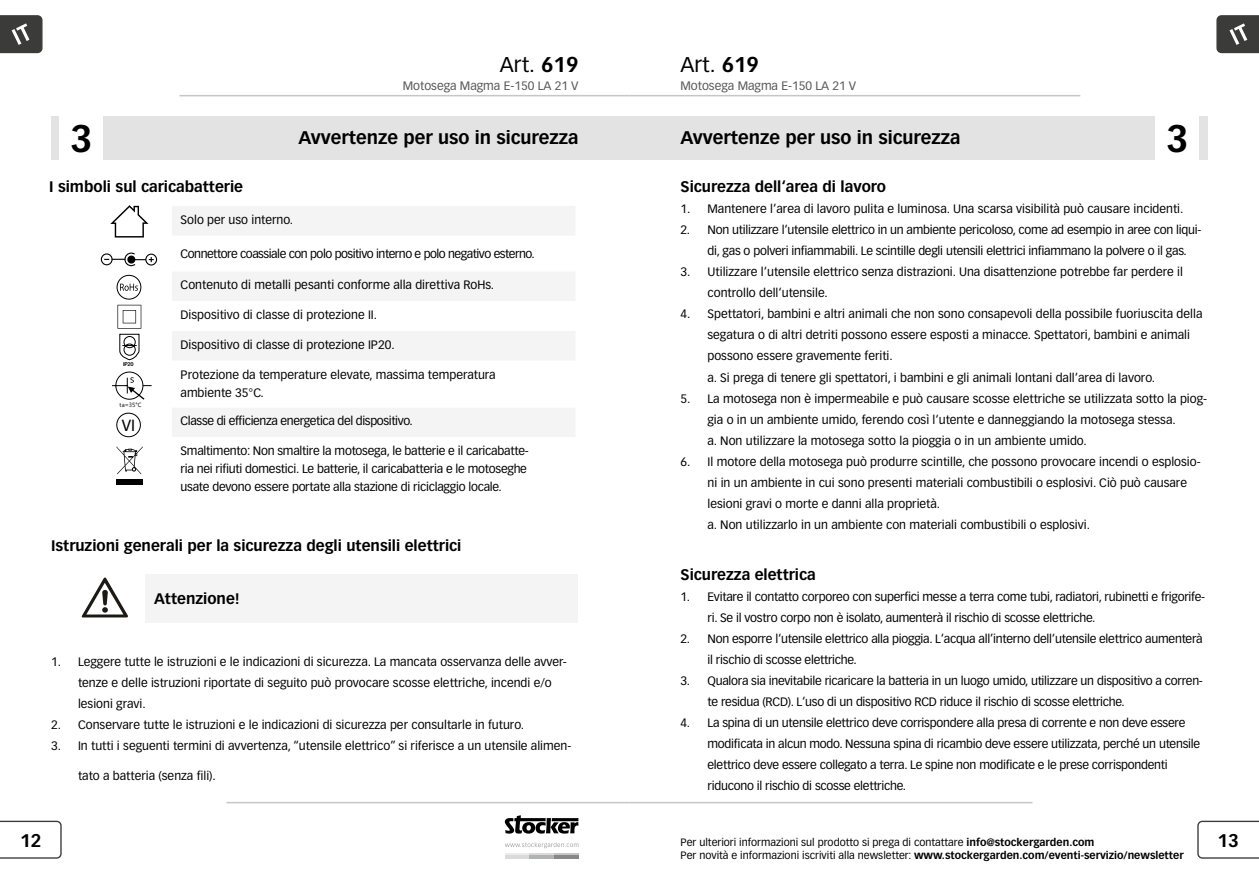
<style>
.page{position:relative;width:1259px;height:893px;background:#fff}
.page>*{position:absolute;margin:0;border:0;box-sizing:border-box;transform-origin:0 0}
.t1{font:700 37.5px "Vectora LT Std";color:#000}
.t2{font:21px "Vectora LT Std";color:#000}
.t3{font:700 18px "Vectora LT Std";color:#000}
.t4{font:16.8px "Myriad Pro";color:#000}
.t5{font:700 15px "Vectora LT Std";color:#000}
.t6{font:12px/21px "Vectora LT Std";color:#000}
.t7{font:12px/21px "Vectora LT Std";letter-spacing:-.02em;color:#000}
.t8{font:12px "Vectora LT Std";letter-spacing:-.04em;color:#000}
.t9{font:12px "Vectora LT Std";color:#565656}
.t10{font:12px "Vectora LT Std";letter-spacing:-.03em;color:#000}
.t11{font:700 10.5px "Vectora LT Std";color:#000}
.t12{font:10.5px "Vectora LT Std";color:#000}
.t13{font:6.15px "Myanmar Text";color:#000}
.t14{font:700 5.25px "Vectora LT Std";color:#000}
.s1{font-weight:700}
.s2{font-weight:400}
</style>
<div class="page">
<hr style="left:226px;top:802px;width:403px;height:1px;background:#c5c6c6">
<hr style="left:629px;top:802px;width:403px;height:1px;background:#c5c6c6">
<svg style="left:1197px;top:821px;width:62px;height:38px"></svg>
<svg style="left:0;top:821px;width:62px;height:38px"></svg>
<svg style="left:505px;top:815px;width:73px;height:19px"></svg>
<svg style="left:505px;top:842px;width:73px;height:6px"></svg>
<hr style="left:505px;top:853px;width:24px;height:2px;background:#ececed">
<hr style="left:529px;top:853px;width:25px;height:2px;background:#dadada">
<hr style="left:554px;top:853px;width:24px;height:2px;background:#c5c6c6">
<hr style="left:505px;top:855px;width:24px;height:4px;background:#dadada">
<hr style="left:529px;top:855px;width:25px;height:4px;background:#b1b2b3">
<hr style="left:554px;top:855px;width:24px;height:4px;background:#878786">
<hr style="left:179px;top:95px;width:450px;height:1px;background:#c5c6c6">
<hr style="left:629px;top:95px;width:451px;height:1px;background:#c5c6c6">
<svg style="left:1216px;top:15px;width:43px;height:38px;background:#4d4d4c"></svg>
<svg style="left:0;top:15px;width:43px;height:38px;background:#4d4d4c"></svg>
<div style="left:51px;top:116px;width:578px;height:44px;background:#e3e3e3"></div>
<div style="left:60px;top:116px;width:43px;height:44px;background:#fff"></div>
<div style="left:629px;top:116px;width:579px;height:44px;background:#e3e3e3"></div>
<div style="left:1155px;top:116px;width:44px;height:44px;background:#fff"></div>
<div style="left:146px;top:574px;width:432px;height:48px;background:#f4f4f4"></div>
<svg style="left:82px;top:577px;width:46px;height:40px"></svg>
<div style="left:172px;top:206px;width:403px;height:29px;background:#f4f4f4"></div>
<svg style="left:172px;top:272px;width:403px;height:165px;fill:#f4f4f4"></svg>
<svg style="left:116px;top:446px;width:27px;height:28px"></svg>
<div style="left:116px;top:479px;width:27px;height:6px;background:#000"></div>
<svg style="left:110px;top:205px;width:38px;height:33px"></svg>
<svg style="left:100px;top:252px;width:58px;height:15px"></svg>
<div style="left:117px;top:275px;width:24px;height:25px;border:1px solid #000;border-radius:50%"></div>
<svg style="left:120px;top:284px;width:18px;height:7px"></svg>
<svg style="left:117px;top:305px;width:24px;height:56px"></svg>
<svg style="left:112px;top:371px;width:40px;height:29px"></svg>
<div style="left:116px;top:413px;width:25px;height:24px;border:1px solid #000;border-radius:50%"></div>
<h1 class="t1" style="left:70px;top:116px;width:24px">3</h1>
<h2 class="t2" style="left:500px;top:53px;width:80px">Art. <span class="s1">619</span></h2>
<p class="t9" style="left:403px;top:79px;width:177px">Motosega Magma E-150 LA 21 V</p>
<h2 class="t2" style="left:680px;top:52px;width:80px">Art. <span class="s1">619</span></h2>
<p class="t9" style="left:680px;top:79px;width:177px">Motosega Magma E-150 LA 21 V</p>
<h3 class="t3" style="left:298px;top:126px;width:281px">Avvertenze per uso in sicurezza</h3>
<h3 class="t3" style="left:680px;top:126px;width:281px">Avvertenze per uso in sicurezza</h3>
<h1 class="t1" style="left:1166px;top:116px;width:24px">3</h1>
<p class="t5" style="left:49px;top:178px;width:195px">I simboli sul caricabatterie</p>
<p class="t14" style="left:123px;top:361px;width:12px">IP20</p>
<p class="t13" style="left:120px;top:402px;width:23px">ta=35°C</p>
<h3 class="t4" style="left:122px;top:415px;width:15px">VI</h3>
<p class="t6" style="left:180px;top:209px;width:114px">Solo per uso interno.</p>
<p class="t8" style="left:180px;top:247px;width:356px">Connettore coassiale con polo positivo interno e polo negativo esterno.</p>
<p class="t6" style="left:180px;top:275px;width:315px">Contenuto di metalli pesanti conforme alla direttiva RoHs.</p>
<p class="t6" style="left:180px;top:304px;width:198px">Dispositivo di classe di protezione II.</p>
<p class="t6" style="left:180px;top:334px;width:216px">Dispositivo di classe di protezione IP20.</p>
<p class="t6" style="left:180px;top:365px;width:317px;line-height:18px">Protezione da temperature elevate, massima temperatura ambiente 35°C.</p>
<p class="t10" style="left:180px;top:414px;width:234px">Classe di efficienza energetica del dispositivo.</p>
<p class="t7" style="left:180px;top:442px;width:350px;line-height:18px">Smaltimento: Non smaltire la motosega, le batterie e il caricabatte&shy;ria nei rifiuti domestici. Le batterie, il caricabatteria e le motoseghe usate devono essere portate alla stazione di riciclaggio locale.</p>
<p class="t5" style="left:51px;top:536px;width:412px">Istruzioni generali per la sicurezza degli utensili elettrici</p>
<p class="t5" style="left:154px;top:590px;width:87px">Attenzione!</p>
<p class="t6" style="left:78px;top:651px;width:490px;text-indent:-27px">1. Leggere tutte le istruzioni e le indicazioni di sicurezza. La mancata osservanza delle avver&shy;tenze e delle istruzioni riportate di seguito può provocare scosse elettriche, incendi e/o lesioni gravi.</p>
<p class="t6" style="left:51px;top:714px;width:474px">2. Conservare tutte le istruzioni e le indicazioni di sicurezza per consultarle in futuro.</p>
<p class="t6" style="left:51px;top:735px;width:522px">3. In tutti i seguenti termini di avvertenza, “utensile elettrico” si riferisce a un utensile alimen-</p>
<p class="t6" style="left:78px;top:765px;width:139px">tato a batteria (senza fili).</p>
<p class="t5" style="left:680px;top:178px;width:207px">Sicurezza dell‘area di lavoro</p>
<p class="t6" style="left:680px;top:199px;width:504px">1. Mantenere l‘area di lavoro pulita e luminosa. Una scarsa visibilità può causare incidenti.</p>
<p class="t7" style="left:707px;top:220px;width:495px;text-indent:-27px">2. Non utilizzare l‘utensile elettrico in un ambiente pericoloso, come ad esempio in aree con liqui&shy;di, gas o polveri infiammabili. Le scintille degli utensili elettrici infiammano la polvere o il gas.</p>
<p class="t6" style="left:707px;top:262px;width:477px;text-indent:-27px">3. Utilizzare l‘utensile elettrico senza distrazioni. Una disattenzione potrebbe far perdere il controllo dell‘utensile.</p>
<p class="t6" style="left:707px;top:304px;width:496px;text-indent:-27px">4. Spettatori, bambini e altri animali che non sono consapevoli della possibile fuoriuscita della segatura o di altri detriti possono essere esposti a minacce. Spettatori, bambini e animali possono essere gravemente feriti.<br>a. Si prega di tenere gli spettatori, i bambini e gli animali lontani dall‘area di lavoro.</p>
<p class="t6" style="left:707px;top:388px;width:501px;text-indent:-27px">5. La motosega non è impermeabile e può causare scosse elettriche se utilizzata sotto la piog&shy;gia o in un ambiente umido, ferendo così l‘utente e danneggiando la motosega stessa.<br>a. Non utilizzare la motosega sotto la pioggia o in un ambiente umido.</p>
<p class="t6" style="left:707px;top:451px;width:495px;text-indent:-27px">6. Il motore della motosega può produrre scintille, che possono provocare incendi o esplosio&shy;ni in un ambiente in cui sono presenti materiali combustibili o esplosivi. Ciò può causare lesioni gravi o morte e danni alla proprietà.<br>a. Non utilizzarlo in un ambiente con materiali combustibili o esplosivi.</p>
<p class="t5" style="left:680px;top:565px;width:137px">Sicurezza elettrica</p>
<p class="t7" style="left:707px;top:586px;width:499px;text-indent:-27px">1. Evitare il contatto corporeo con superfici messe a terra come tubi, radiatori, rubinetti e frigorife&shy;ri. Se il vostro corpo non è isolato, aumenterà il rischio di scosse elettriche.</p>
<p class="t7" style="left:707px;top:628px;width:496px;text-indent:-27px">2. Non esporre l‘utensile elettrico alla pioggia. L‘acqua all’interno dell‘utensile elettrico aumenterà il rischio di scosse elettriche.</p>
<p class="t7" style="left:707px;top:670px;width:497px;text-indent:-27px">3. Qualora sia inevitabile ricaricare la batteria in un luogo umido, utilizzare un dispositivo a corren&shy;te residua (RCD). L‘uso di un dispositivo RCD riduce il rischio di scosse elettriche.</p>
<p class="t7" style="left:707px;top:712px;width:494px;text-indent:-27px">4. La spina di un utensile elettrico deve corrispondere alla presa di corrente e non deve essere modificata in alcun modo. Nessuna spina di ricambio deve essere utilizzata, perché un utensile elettrico deve essere collegato a terra. Le spine non modificate e le prese corrispondenti riducono il rischio di scosse elettriche.</p>
<h3 class="t3" style="left:20px;top:829px;width:23px">12</h3>
<p class="t12" style="left:680px;top:836px;width:415px">Per ulteriori informazioni sul prodotto si prega di contattare <span class="s1">info@stockergarden.com</span></p>
<h3 class="t3" style="left:1217px;top:829px;width:23px">13</h3>
<p class="t11" style="left:680px;top:849px;width:504px"><span class="s2">Per novità e informazioni iscriviti alla newsletter:</span> www.stockergarden.com/eventi-servizio/newsletter</p>
</div>
